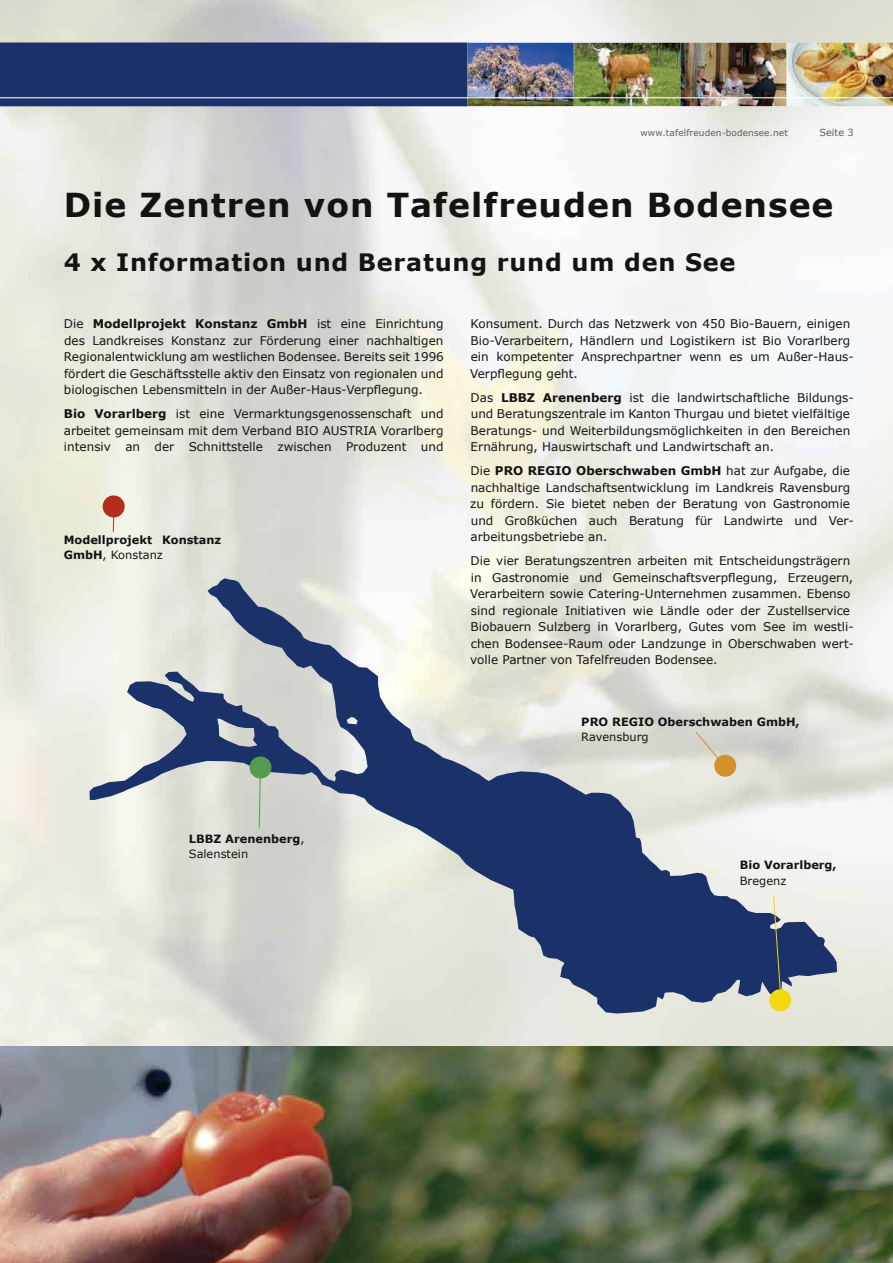
<style>
.page{position:relative;width:893px;height:1263px;background:#fff}
.page>*{position:absolute;margin:0;border:0;box-sizing:border-box;transform-origin:0 0}
.t1{font:700 33px "Verdana";letter-spacing:.03em;color:#141312}
.t2{font:700 24px "Verdana";letter-spacing:.03em;color:#141312}
.t3{font:12px/16.5px "Verdana";color:#141312}
.t4{font:700 11.4px/15.8px "Verdana";color:#141312}
.t5{font:11.4px "Verdana";color:#141312}
.t6{font:9.75px "Verdana";color:#5c5c5e}
.t7{font:9px "Verdana";letter-spacing:.01em;color:#5c5c5e}
.s1{font-weight:700}
.s2{font-weight:400}
</style>
<div class="page">
<img style="left:0;top:0;width:893px;height:1263px">
<div style="left:0;top:43px;width:468px;height:63px;background:#1b316a"></div>
<img style="left:468px;top:43px;width:425px;height:63px">
<hr style="left:0;top:97px;width:893px;height:1px;background:#fff">
<svg style="left:89px;top:578px;width:748px;height:435px;background:#b7bdc3"></svg>
<svg style="left:99px;top:492px;width:29px;height:41px"></svg>
<svg style="left:752px;top:894px;width:50px;height:120px;background:#78838f"></svg>
<svg style="left:248px;top:755px;width:25px;height:73px;background:#a6b9a7"></svg>
<svg style="left:690px;top:731px;width:51px;height:50px;background:#d9cfb8"></svg>
<p class="t7" style="left:640px;top:127px;width:149px">www.tafelfreuden-bodensee.net</p>
<p class="t6" style="left:819px;top:126px;width:36px">Seite 3</p>
<h1 class="t1" style="left:64px;top:184px;width:771px">Die Zentren von Tafelfreuden Bodensee</h1>
<h2 class="t2" style="left:64px;top:247px;width:673px">4 x Information und Beratung rund um den See</h2>
<p class="t3" style="left:64px;top:315px;width:382px;text-align:justify">Die <span class="s1">Modellprojekt Konstanz GmbH</span> ist eine Einrichtung des Landkreises Konstanz zur Förderung einer nachhaltigen Regionalentwicklung am westlichen Bodensee. Bereits seit 1996 fördert die Geschäftsstelle aktiv den Einsatz von regionalen und biologischen Lebensmitteln in der Außer-Haus-Verpflegung.</p>
<p class="t3" style="left:64px;top:405px;width:381px;text-align:justify"><span class="s1">Bio Vorarlberg</span> ist eine Vermarktungsgenossenschaft und arbeitet gemeinsam mit dem Verband BIO AUSTRIA Vorarlberg intensiv an der Schnittstelle zwischen Produzent und</p>
<p class="t4" style="left:64px;top:531px;width:159px">Modellprojekt Konstanz<br>GmbH<span class="s2">, Konstanz</span></p>
<p class="t3" style="left:470px;top:315px;width:385px">Konsument. Durch das Netzwerk von 450 Bio-Bauern, einigen Bio-Verarbeitern, Händlern und Logistikern ist Bio Vorarlberg ein kompetenter Ansprechpartner wenn es um Außer-Haus-Verpflegung geht.</p>
<p class="t3" style="left:471px;top:389px;width:385px">Das <span class="s1">LBBZ Arenenberg</span> ist die landwirtschaftliche Bildungs&shy;und Beratungszentrale im Kanton Thurgau und bietet vielfältige Beratungs- und Weiterbildungsmöglichkeiten in den Bereichen Ernährung, Hauswirtschaft und Landwirtschaft an.</p>
<p class="t3" style="left:470px;top:462px;width:385px">Die <span class="s1">PRO REGIO Oberschwaben GmbH</span> hat zur Aufgabe, die nachhaltige Landschaftsentwicklung im Landkreis Ravensburg zu fördern. Sie bietet neben der Beratung von Gastronomie und Großküchen auch Beratung für Landwirte und Ver&shy;arbeitungsbetriebe an.</p>
<p class="t3" style="left:470px;top:552px;width:385px">Die vier Beratungszentren arbeiten mit Entscheidungsträgern in Gastronomie und Gemeinschaftsverpflegung, Erzeugern, Verarbeitern sowie Catering-Unternehmen zusammen. Ebenso sind regionale Initiativen wie Ländle oder der Zustellservice Biobauern Sulzberg in Vorarlberg, Gutes vom See im westli&shy;chen Bodensee-Raum oder Landzunge in Oberschwaben wert&shy;volle Partner von Tafelfreuden Bodensee.</p>
<p class="t4" style="left:581px;top:713px;width:220px">PRO REGIO Oberschwaben GmbH,</p>
<p class="t5" style="left:581px;top:730px;width:69px">Ravensburg</p>
<p class="t4" style="left:189px;top:830px;width:117px">LBBZ Arenenberg<span class="s2">,<br>Salenstein</span></p>
<p class="t4" style="left:740px;top:857px;width:98px">Bio Vorarlberg,</p>
<p class="t5" style="left:740px;top:874px;width:48px">Bregenz</p>
</div>
